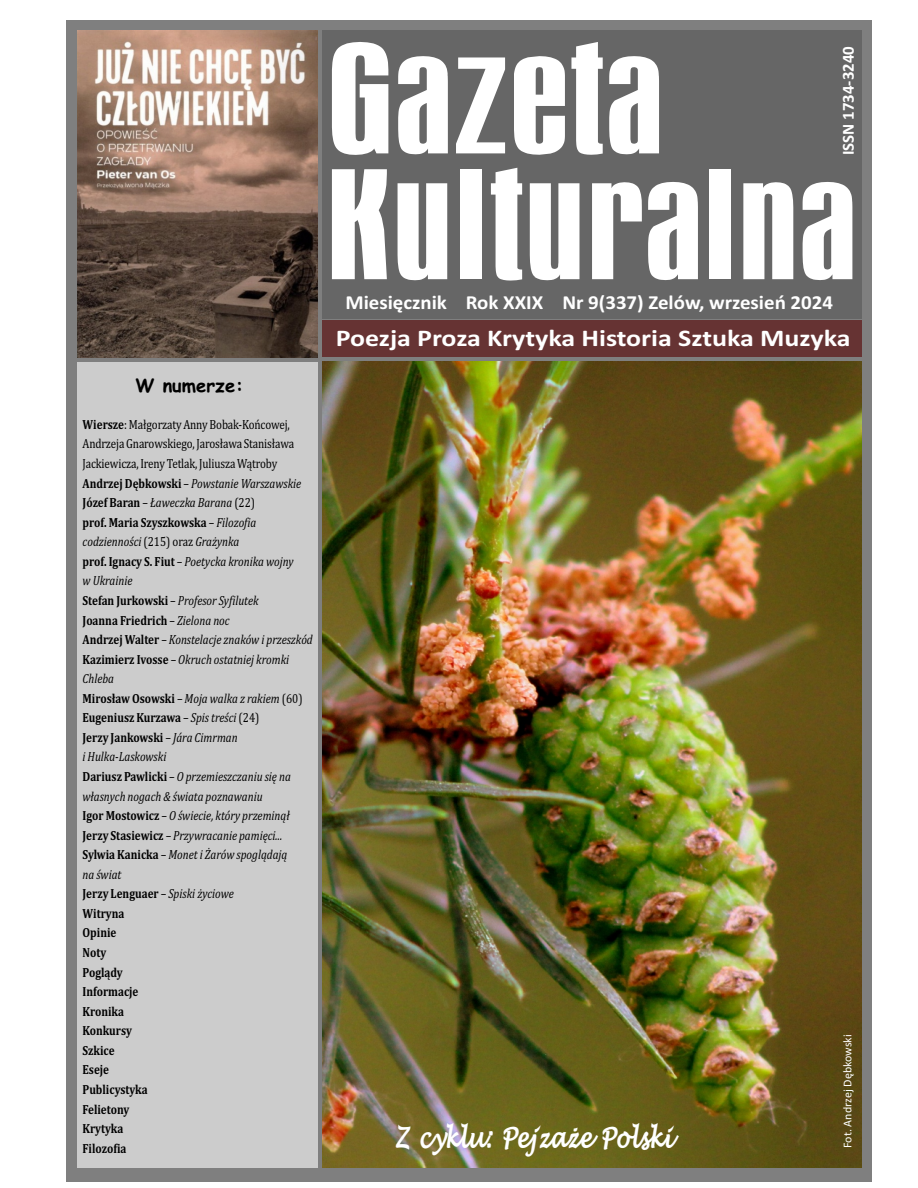
<style>
.page{position:relative;width:918px;height:1188px;background:#fff}
.page>*{position:absolute;margin:0;border:0;box-sizing:border-box;transform-origin:0 0}
.t1{font:30px "EFN Efekt";color:#fff}
.t2{font:700 24px "Calibri";color:#fff;scale:1.16 1}
.t3{font:700 19.95px "Calibri";color:#fff;scale:1.05 1}
.t4{font:700 18.45px "Comic Sans MS";color:#000}
.t5{font:700 16.8px "Calibri";color:#fff}
.t6{font:italic 13.35px/19.5px "Cambria";color:#000;scale:.83 1}
.t7{font:12px "Calibri";color:#fff}
.s1{font-weight:700;font-style:normal}
.s2{font-style:normal}
</style>
<div class="page">
<div style="left:66px;top:20px;width:806px;height:1161px;background:#7f7f7f"></div>
<div style="left:77px;top:362px;width:241px;height:806px;background:#ccc"></div>
<div style="left:322px;top:320px;width:540px;height:37px;background:#633"></div>
<div style="left:322px;top:31px;width:540px;height:288px;background:#666"></div>
<svg style="left:332px;top:42px;width:56px;height:113px"></svg>
<svg style="left:398px;top:56px;width:50px;height:98px"></svg>
<svg style="left:456px;top:57px;width:49px;height:96px"></svg>
<svg style="left:514px;top:56px;width:51px;height:99px"></svg>
<svg style="left:571px;top:42px;width:32px;height:113px"></svg>
<svg style="left:609px;top:56px;width:50px;height:98px"></svg>
<svg style="left:332px;top:169px;width:55px;height:110px;background:#e6e6e6"></svg>
<svg style="left:398px;top:183px;width:49px;height:97px;background:#e7e7e7"></svg>
<div style="left:460px;top:169px;width:21px;height:110px;background:#fff"></div>
<svg style="left:491px;top:168px;width:31px;height:113px"></svg>
<svg style="left:530px;top:183px;width:49px;height:97px;background:#e7e7e7"></svg>
<svg style="left:592px;top:182px;width:50px;height:97px"></svg>
<svg style="left:648px;top:182px;width:50px;height:98px"></svg>
<div style="left:709px;top:169px;width:22px;height:110px;background:#fff"></div>
<svg style="left:743px;top:182px;width:50px;height:97px;background:#e5e5e5"></svg>
<svg style="left:803px;top:182px;width:49px;height:98px"></svg>
<img style="left:77px;top:31px;width:241px;height:326px">
<img style="left:322px;top:362px;width:540px;height:806px">
<p class="t5" style="left:841px;top:155px;width:110px;rotate:-90deg">ISSN 1734-3240</p>
<h3 class="t4" style="left:136px;top:378px;width:109px">W numerze:</h3>
<p class="t6" style="left:83px;top:415px;width:279px"><span class="s1">Wiersze</span><span class="s2">: Małgorzaty Anny Bobak-Końcowej,<br>Andrzeja Gnarowskiego, Jarosława Stanisława<br>Jackiewicza, Ireny Tetlak, Juliusza Wątroby<br></span><span class="s1">Andrzej Dębkowski</span> <span class="s2">–</span> Powstanie Warszawskie<br><span class="s1">Józef Baran</span> <span class="s2">–</span> Ławeczka Barana <span class="s2">(22)<br></span><span class="s1">prof. Maria Szyszkowska</span> <span class="s2">–</span> Filozofia codzienności <span class="s2">(215) oraz</span> Grażynka<br><span class="s1">prof. Ignacy S. Fiut</span> – Poetycka kronika wojny<br>w Ukrainie<br><span class="s1">Stefan Jurkowski</span> – Profesor Syfilutek<br><span class="s1">Joanna Friedrich</span> <span class="s2">–</span> Zielona noc<br><span class="s1">Andrzej Walter</span> <span class="s2">–</span> Konstelacje znaków i przeszkód<br><span class="s1">Kazimierz Ivosse</span> <span class="s2">–</span> Okruch ostatniej kromki<br>Chleba<br><span class="s1">Mirosław Osowski</span> – Moja walka z rakiem <span class="s2">(60)<br></span><span class="s1">Eugeniusz Kurzawa</span> – Spis treści <span class="s2">(24)<br></span><span class="s1">Jerzy Jankowski</span> – Jára Cimrman<br>i Hulka-Laskowski<br><span class="s1">Dariusz Pawlicki</span> – O przemieszczaniu się na własnych nogach &amp; świata poznawaniu<br><span class="s1">Igor Mostowicz</span> – O świecie, który przeminął<br><span class="s1">Jerzy Stasiewicz</span> – Przywracanie pamięci...<br><span class="s1">Sylwia Kanicka</span> – Monet i Żarów spoglądają<br>na świat<br><span class="s1">Jerzy Lenguaer</span> – Spiski życiowe<br><span class="s1">Witryna<br>Opinie<br>Noty<br>Poglądy<br>Informacje<br>Kronika<br>Konkursy<br>Szkice<br>Eseje<br>Publicystyka<br>Felietony<br>Krytyka<br>Filozofia</span></p>
<h3 class="t3" style="left:345px;top:294px;width:466px">Miesięcznik Rok XXIX Nr 9(337) Zelów, wrzesień 2024</h3>
<h2 class="t2" style="left:336px;top:328px;width:445px">Poezja Proza Krytyka Historia Sztuka Muzyka</h2>
<h1 class="t1" style="left:395px;top:1117px;width:280px">Z cyklu: Pejzaże Polski</h1>
<p class="t7" style="left:842px;top:1148px;width:115px;rotate:-90deg">Fot. Andrzej Dębkowski</p>
</div>
